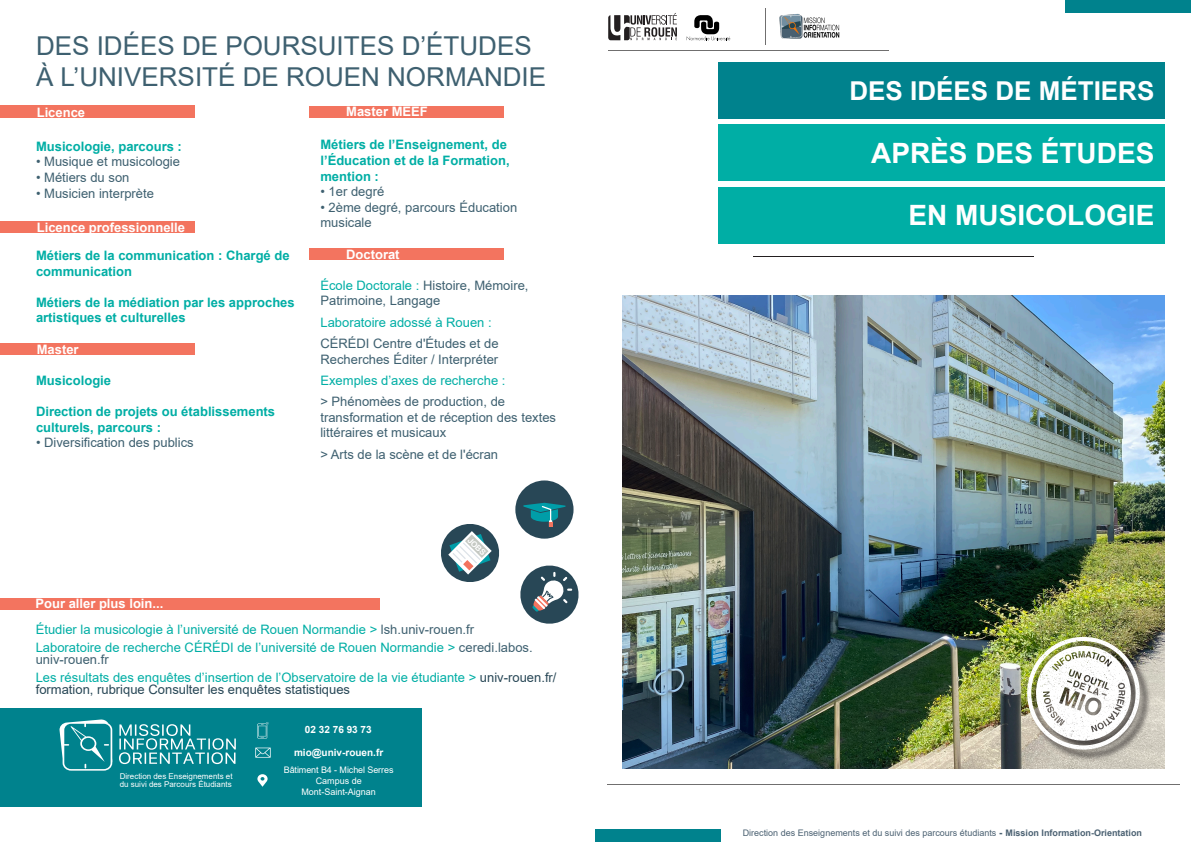
<style>
.page{position:relative;width:1191px;height:842px;background:#fff}
.page>*{position:absolute;margin:0;border:0;box-sizing:border-box;transform-origin:0 0}
.t1{font:700 28px "Arial";color:#fff}
.t2{font:26px "Arial";color:#3e6070}
.t3{font:700 26px "Arial";color:#fff}
.t4{font:13px/12px "Arial";color:#00aea5}
.t5{font:13px/15.6px "Arial";color:#3e6070}
.t6{font:700 13px/15.6px "Arial";color:#00aea5}
.t7{font:700 13px "Arial";color:#fff}
.t8{font:700 10px "Arial";color:#fff}
.t9{font:9px "Arial";color:#4b6172}
.t10{font:9px "Arial";letter-spacing:-.005em;color:#fff}
.t11{font:8px/8.8px "Arial";color:#fff}
.t12{font:7.9px "Arial Rounded MT Bold";color:#fff}
.s1{color:#00aea5}
.s2{color:#3e6070}
.s3{color:#284756}
.s4{font-weight:900}
.s5{font-weight:700}
</style>
<div class="page">
<img style="left:622px;top:295px;width:542px;height:473px">
<svg style="left:608px;top:13px;width:69px;height:27px"></svg>
<svg style="left:686px;top:15px;width:44px;height:25px"></svg>
<hr style="left:765px;top:8px;width:1px;height:37px;background:#706f6f">
<hr style="left:608px;top:50px;width:280px;height:1px;background:#706f6f">
<hr style="left:607px;top:784px;width:572px;height:1px;background:#706f6f">
<div style="left:1066px;top:0;width:125px;height:13px;background:#00828d"></div>
<div style="left:595px;top:829px;width:125px;height:13px;background:#00828d"></div>
<div style="left:718px;top:62px;width:446px;height:57px;background:#00828d"></div>
<div style="left:718px;top:124px;width:446px;height:57px;background:#00aea5"></div>
<div style="left:718px;top:187px;width:446px;height:56px;background:#00aea5"></div>
<hr style="left:753px;top:256px;width:280px;height:1px;background:#231f20">
<img style="left:779px;top:13px;width:61px;height:26px">
<div style="left:1028px;top:638px;width:124px;height:124px;background:#231f20;opacity:.75"></div>
<img style="left:1027px;top:636px;width:113px;height:114px">
<svg style="left:441px;top:524px;width:58px;height:58px"></svg>
<svg style="left:520px;top:565px;width:59px;height:59px"></svg>
<div style="left:515px;top:480px;width:58px;height:59px;background:#284756;border-radius:50%"></div>
<svg style="left:523px;top:503px;width:42px;height:24px"></svg>
<div style="left:0;top:709px;width:421px;height:98px;background:#00828d"></div>
<svg style="left:59px;top:719px;width:177px;height:52px"></svg>
<svg style="left:257px;top:774px;width:11px;height:13px"></svg>
<svg style="left:255px;top:747px;width:16px;height:11px"></svg>
<svg style="left:257px;top:722px;width:12px;height:16px"></svg>
<div style="left:0;top:598px;width:379px;height:11px;background:#f3745f"></div>
<div style="left:0;top:106px;width:194px;height:12px;background:#f3745f"></div>
<div style="left:0;top:221px;width:194px;height:11px;background:#f3745f"></div>
<div style="left:0;top:343px;width:194px;height:12px;background:#f3745f"></div>
<div style="left:309px;top:106px;width:195px;height:11px;background:#f3745f"></div>
<div style="left:309px;top:248px;width:195px;height:12px;background:#f3745f"></div>
<p class="t2" style="left:36px;top:28px;width:497px">DES IDÉES DE POURSUITES D’ÉTUDES</p>
<p class="t2" style="left:36px;top:59px;width:511px">À L’UNIVERSITÉ DE ROUEN NORMANDIE</p>
<p class="t7" style="left:37px;top:103px;width:50px">Licence</p>
<p class="t6" style="left:36px;top:139px;width:147px">Musicologie, parcours :</p>
<p class="t5" style="left:36px;top:154px;width:145px">• Musique et musicologie</p>
<p class="t5" style="left:36px;top:170px;width:95px">• Métiers du son</p>
<p class="t5" style="left:36px;top:185px;width:119px">• Musicien interprète</p>
<p class="t7" style="left:37px;top:218px;width:150px">Licence professionnelle</p>
<p class="t6" style="left:36px;top:248px;width:255px">Métiers de la communication : Chargé de communication</p>
<p class="t6" style="left:36px;top:295px;width:260px">Métiers de la médiation par les approches artistiques et culturelles</p>
<p class="t7" style="left:37px;top:340px;width:43px">Master</p>
<p class="t6" style="left:36px;top:373px;width:77px">Musicologie</p>
<p class="t6" style="left:36px;top:404px;width:241px">Direction de projets ou établissements culturels, parcours :</p>
<p class="t5" style="left:36px;top:435px;width:159px">• Diversification des publics</p>
<p class="t7" style="left:346px;top:103px;width:83px">Master MEEF</p>
<p class="t6" style="left:320px;top:137px;width:191px">Métiers de l’Enseignement, de l’Éducation et de la Formation, mention :</p>
<p class="t5" style="left:320px;top:184px;width:65px">• 1er degré</p>
<p class="t5" style="left:320px;top:199px;width:198px">• 2ème degré, parcours Éducation musicale</p>
<p class="t7" style="left:346px;top:246px;width:55px">Doctorat</p>
<p class="t5" style="left:320px;top:277px;width:210px"><span class="s1">École Doctorale :</span> Histoire, Mémoire,<br>Patrimoine, Langage</p>
<p class="t4" style="left:320px;top:316px;width:173px">Laboratoire adossé à Rouen :</p>
<p class="t5" style="left:320px;top:335px;width:180px">CÉRÉDI Centre d'Études et de<br>Recherches Éditer / Interpréter</p>
<p class="t4" style="left:320px;top:374px;width:186px">Exemples d’axes de recherche :</p>
<p class="t5" style="left:320px;top:394px;width:237px">&gt; Phénomèes de production, de transformation et de réception des textes littéraires et musicaux</p>
<p class="t5" style="left:320px;top:446px;width:179px">&gt; Arts de la scène et de l'écran</p>
<p class="t7" style="left:35px;top:594px;width:129px">Pour aller plus loin...</p>
<p class="t12" style="left:472px;top:535px;width:23px;rotate:45deg">JOBS</p>
<p class="t4" style="left:36px;top:623px;width:440px">Étudier la musicologie à l’université de Rouen Normandie &gt; <span class="s2">lsh.univ-rouen.fr</span></p>
<p class="t4" style="left:36px;top:641px;width:498px">Laboratoire de recherche CÉRÉDI de l’université de Rouen Normandie &gt; <span class="s2">ceredi.labos. univ-rouen.fr</span></p>
<p class="t4" style="left:36px;top:671px;width:522px">Les résultats des enquêtes d’insertion de l’Observatoire de la vie étudiante &gt; <span class="s3">univ-rouen.fr/ formation, rubrique Consulter les enquêtes statistiques</span></p>
<p class="t8" style="left:305px;top:723px;width:68px">02 32 76 93 73</p>
<p class="t11" style="left:120px;top:771px;width:114px">Direction des Enseignements et du suivi des Parcours Étudiants</p>
<p class="t8" style="left:294px;top:745px;width:91px">mio@univ-rouen.fr</p>
<p class="t10" style="left:284px;top:764px;width:111px">Bâtiment B4 - Michel Serres</p>
<p class="t10" style="left:316px;top:775px;width:48px">Campus de</p>
<p class="t10" style="left:301px;top:786px;width:76px">Mont-Saint-Aignan</p>
<p class="t3" style="left:849px;top:73px;width:306px">DES IDÉES DE MÉTIERS</p>
<p class="t1" style="left:871px;top:133px;width:285px">APRÈS DES ÉTUDES</p>
<p class="t1" style="left:908px;top:196px;width:247px">EN MUSICOLOGIE</p>
<p class="t9" style="left:742px;top:826px;width:401px">Direction des Enseignements et du suivi des parcours étudiants <span class="s4">-</span> <span class="s5">Mission Information-Orientation</span></p>
</div>
